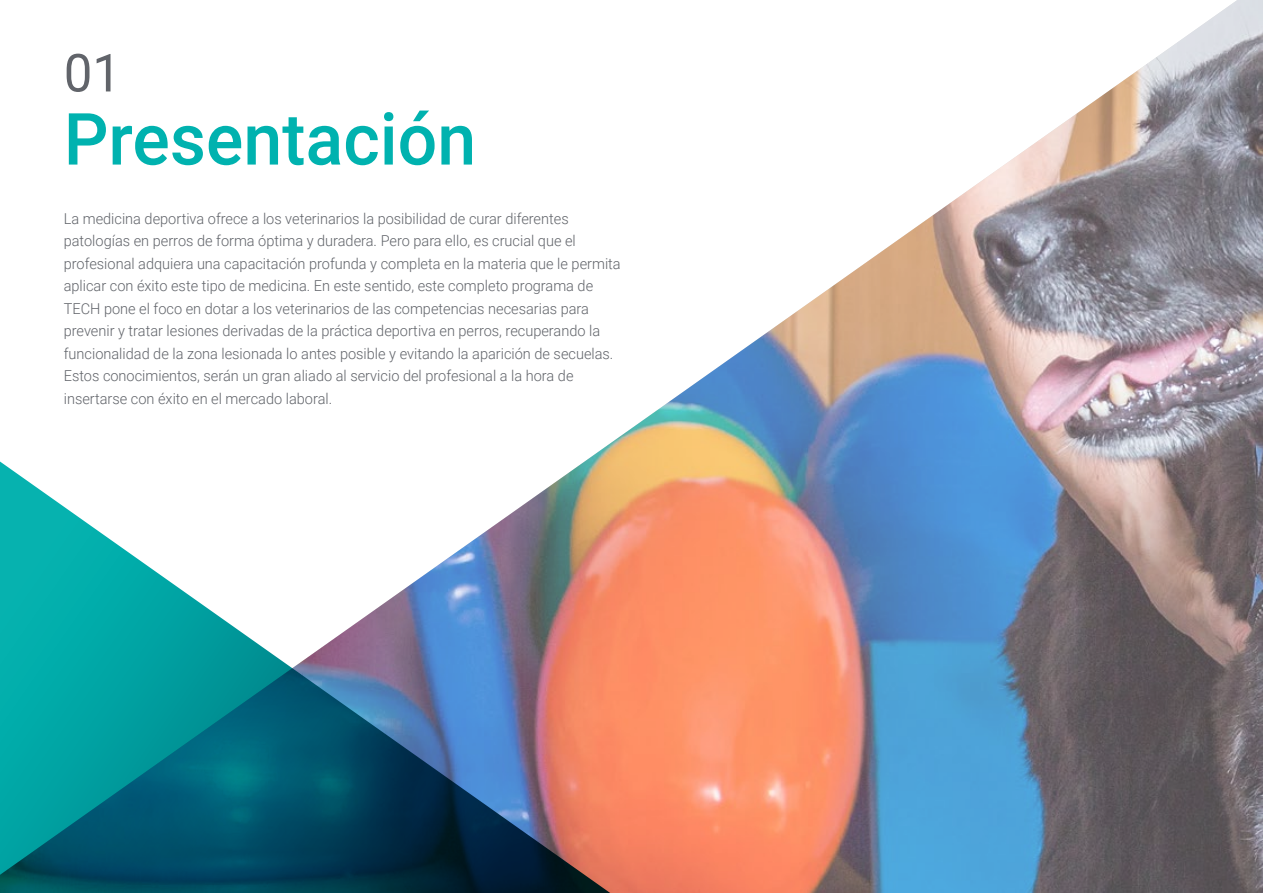
<style>
.page{position:relative;width:1263px;height:893px;background:#fff}
.page>*{position:absolute;margin:0;border:0;box-sizing:border-box;transform-origin:0 0}
.t1{font:500 72px "Roboto";color:#00b2af}
.t2{font:52.5px "Roboto";color:#61646a}
.t3{font:300 15px/22.5px "Roboto";color:#61646a}
</style>
<div class="page">
<img style="left:606px;top:0;width:657px;height:893px">
<svg style="left:0;top:446px;width:640px;height:447px"></svg>
<h2 class="t2" style="left:64px;top:36px;width:59px">01</h2>
<h1 class="t1" style="left:64px;top:89px;width:414px">Presentación</h1>
<p class="t3" style="left:64px;top:207px;width:558px">La medicina deportiva ofrece a los veterinarios la posibilidad de curar diferentes patologías en perros de forma óptima y duradera. Pero para ello, es crucial que el profesional adquiera una capacitación profunda y completa en la materia que le permita aplicar con éxito este tipo de medicina. En este sentido, este completo programa de TECH pone el foco en dotar a los veterinarios de las competencias necesarias para prevenir y tratar lesiones derivadas de la práctica deportiva en perros, recuperando la funcionalidad de la zona lesionada lo antes posible y evitando la aparición de secuelas.<br>Estos conocimientos, serán un gran aliado al servicio del profesional a la hora de insertarse con éxito en el mercado laboral.</p>
</div>
